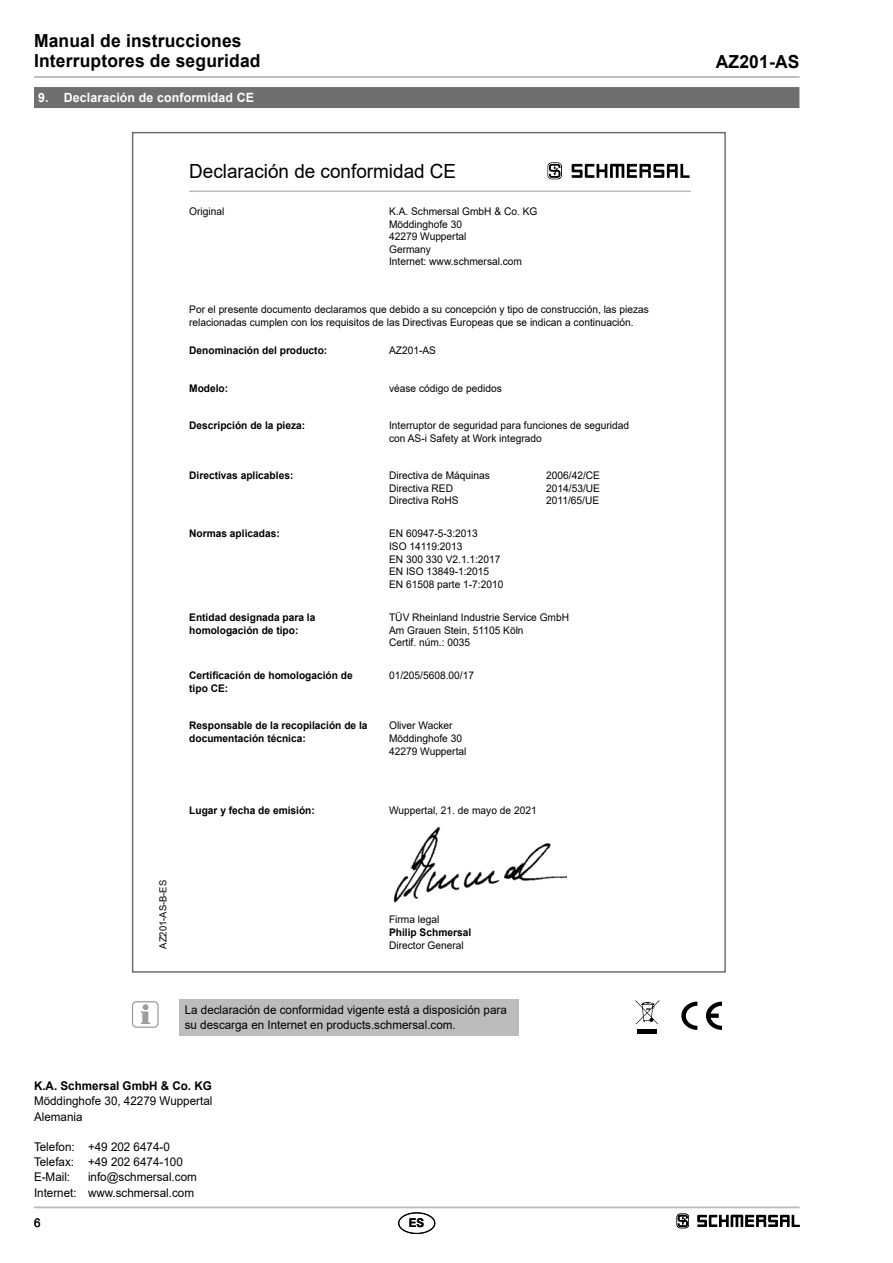
<style>
.page{position:relative;width:893px;height:1263px;background:#fff}
.page>*{position:absolute;margin:0;border:0;box-sizing:border-box;transform-origin:0 0}
.t1{font:19.5px "Arial";color:#000}
.t2{font:700 18px/20.2px "Arial";letter-spacing:.01em;color:#000}
.t3{font:700 12.75px "Arial";letter-spacing:.01em;color:#fff}
.t4{font:12px/15.1px "Arial";color:#000}
.t5{font:700 12px "Arial";color:#000}
.t6{font:10.5px/12.6px "Arial";color:#000}
.t7{font:700 10.5px/12.6px "Arial";color:#000}
.t8{font:9.75px "Arial";color:#000}
</style>
<div class="page">
<img style="left:393px;top:827px;width:173px;height:76px">
<hr style="left:34px;top:1207px;width:765px;height:1px;background:#bcbcbc">
<hr style="left:34px;top:76px;width:765px;height:2px;background:#bcbcbc">
<div style="left:398px;top:1212px;width:37px;height:22px;border:1px solid #000;border-radius:50%"></div>
<svg style="left:681px;top:1002px;width:16px;height:28px"></svg>
<svg style="left:706px;top:1002px;width:16px;height:28px"></svg>
<div style="left:637px;top:1029px;width:20px;height:5px;background:#000"></div>
<svg style="left:635px;top:1000px;width:24px;height:24px"></svg>
<hr style="left:189px;top:190px;width:502px;height:2px;background:#bcbcbc">
<svg style="left:547px;top:162px;width:15px;height:17px"></svg>
<svg style="left:572px;top:164px;width:117px;height:14px"></svg>
<div style="left:180px;top:999px;width:339px;height:37px;background:#bcbcbc"></div>
<svg style="left:141px;top:1004px;width:9px;height:20px"></svg>
<div style="left:132px;top:1001px;width:27px;height:27px;border:1px solid #9d9d9c;border-radius:4px"></div>
<div style="left:34px;top:87px;width:765px;height:21px;background:#706f6f"></div>
<svg style="left:677px;top:1213px;width:12px;height:15px"></svg>
<svg style="left:697px;top:1215px;width:102px;height:12px"></svg>
<h2 class="t2" style="left:34px;top:31px;width:228px">Manual de instrucciones<br>Interruptores de seguridad</h2>
<p class="t3" style="left:38px;top:89px;width:217px">9. Declaración de conformidad CE</p>
<h1 class="t1" style="left:189px;top:158px;width:269px">Declaración de conformidad CE</h1>
<p class="t6" style="left:189px;top:205px;width:37px">Original</p>
<p class="t6" style="left:389px;top:205px;width:150px">K.A. Schmersal GmbH &amp; Co. KG<br>Möddinghofe 30<br>42279 Wuppertal<br>Germany<br>Internet: www.schmersal.com</p>
<p class="t6" style="left:189px;top:303px;width:461px">Por el presente documento declaramos que debido a su concepción y tipo de construcción, las piezas relacionadas cumplen con los requisitos de las Directivas Europeas que se indican a continuación.</p>
<p class="t7" style="left:189px;top:344px;width:140px">Denominación del producto:</p>
<p class="t6" style="left:389px;top:344px;width:48px">AZ201-AS</p>
<p class="t7" style="left:189px;top:382px;width:41px">Modelo:</p>
<p class="t6" style="left:389px;top:382px;width:114px">véase código de pedidos</p>
<p class="t7" style="left:189px;top:419px;width:118px">Descripción de la pieza:</p>
<p class="t6" style="left:389px;top:419px;width:242px">Interruptor de seguridad para funciones de seguridad con AS-i Safety at Work integrado</p>
<p class="t7" style="left:189px;top:469px;width:106px">Directivas aplicables:</p>
<p class="t6" style="left:389px;top:469px;width:102px">Directiva de Máquinas<br>Directiva RED<br>Directiva RoHS</p>
<p class="t6" style="left:546px;top:469px;width:55px;text-align:justify">2006/42/CE 2014/53/UE 2011/65/UE</p>
<p class="t7" style="left:189px;top:527px;width:92px">Normas aplicadas:</p>
<p class="t6" style="left:389px;top:527px;width:116px">EN 60947-5-3:2013<br>ISO 14119:2013<br>EN 300 330 V2.1.1:2017<br>EN ISO 13849-1:2015<br>EN 61508 parte 1-7:2010</p>
<p class="t7" style="left:189px;top:611px;width:128px">Entidad designada para la homologación de tipo:</p>
<p class="t6" style="left:389px;top:611px;width:181px">TÜV Rheinland Industrie Service GmbH<br>Am Grauen Stein, 51105 Köln<br>Certif. núm.: 0035</p>
<p class="t7" style="left:189px;top:669px;width:165px">Certificación de homologación de tipo CE:</p>
<p class="t6" style="left:389px;top:669px;width:86px">01/205/5608.00/17</p>
<p class="t7" style="left:189px;top:719px;width:180px">Responsable de la recopilación de la documentación técnica:</p>
<p class="t6" style="left:389px;top:719px;width:79px">Oliver Wacker<br>Möddinghofe 30<br>42279 Wuppertal</p>
<p class="t7" style="left:189px;top:804px;width:127px">Lugar y fecha de emisión:</p>
<p class="t6" style="left:389px;top:803px;width:149px">Wuppertal, 21. de mayo de 2021</p>
<p class="t8" style="left:156px;top:949px;width:70px;rotate:-90deg">AZ201-AS-B-ES</p>
<p class="t6" style="left:389px;top:913px;width:52px">Firma legal</p>
<p class="t7" style="left:389px;top:926px;width:84px">Philip Schmersal</p>
<p class="t6" style="left:389px;top:938px;width:76px">Director General</p>
<p class="t4" style="left:185px;top:1002px;width:324px">La declaración de conformidad vigente está a disposición para su descarga en Internet en products.schmersal.com.</p>
<p class="t5" style="left:34px;top:1077px;width:179px">K.A. Schmersal GmbH &amp; Co. KG</p>
<p class="t4" style="left:34px;top:1093px;width:180px">Möddinghofe 30, 42279 Wuppertal<br>Alemania</p>
<p class="t4" style="left:34px;top:1139px;width:150px">Telefon: +49 202 6474-0<br>Telefax: +49 202 6474-100<br>E-Mail:</p>
<p class="t4" style="left:34px;top:1169px;width:164px;text-align:right">info@schmersal.com<br>Internet: www.schmersal.com</p>
<p class="t4" style="left:34px;top:1215px;width:8px">6</p>
<p class="t5" style="left:409px;top:1214px;width:17px">ES</p>
<h2 class="t2" style="left:716px;top:52px;width:85px">AZ201-AS</h2>
</div>
